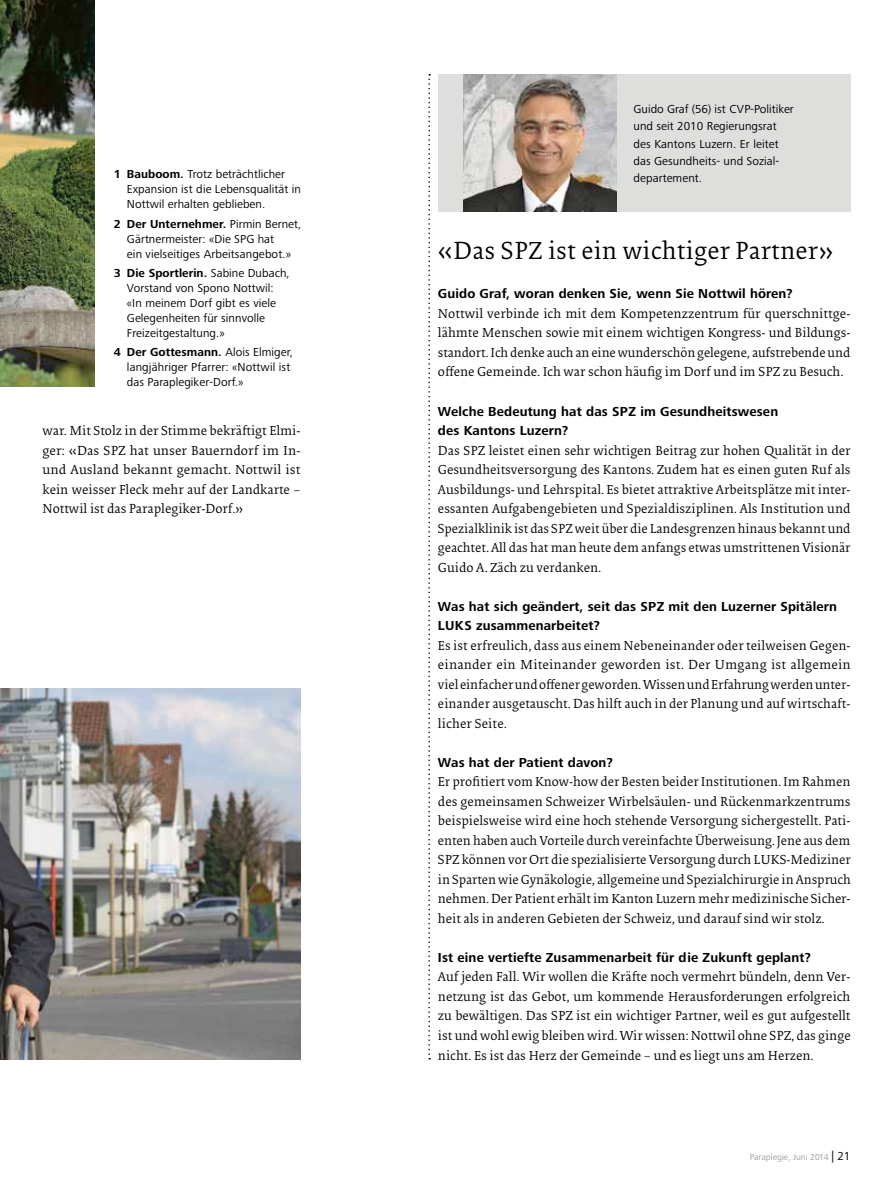
<style>
.page{position:relative;width:893px;height:1200px;background:#fff}
.page>*{position:absolute;margin:0;border:0;box-sizing:border-box;transform-origin:0 0}
.t1{font:25.5px "Collis";letter-spacing:.01em;color:#000}
.t2{font:13.5px/19.5px "Collis";color:#000;text-align:justify}
.t3{font:700 13.5px/19.5px "Frutiger Next Pro";letter-spacing:.01em;color:#000}
.t4{font:12px/15px "Frutiger Next Pro";letter-spacing:.005em;color:#000}
.t5{font:9px "Frutiger Next Pro";color:#9e9d9b}
.s1{font-weight:700}
.s2{font-size:12px;color:#000}
</style>
<div class="page">
<svg style="left:428px;top:74px;width:2px;height:985px"></svg>
<div style="left:438px;top:74px;width:412px;height:137px;background:#dededd"></div>
<img style="left:463px;top:74px;width:154px;height:137px">
<img style="left:0;top:688px;width:300px;height:371px">
<img style="left:0;top:0;width:94px;height:386px">
<p class="t4" style="left:127px;top:167px;width:176px;text-indent:-13px"><span class="s1">1 Bauboom.</span> Trotz beträchtlicher<br>Expansion ist die Lebensqualität in<br>Nottwil erhalten geblieben.</p>
<p class="t4" style="left:127px;top:216px;width:176px;text-indent:-13px"><span class="s1">2 Der Unternehmer.</span> Pirmin Bernet,<br>Gärtnermeister: «Die SPG hat<br>ein vielseitiges Arbeitsangebot.»</p>
<p class="t4" style="left:127px;top:265px;width:164px;text-indent:-13px"><span class="s1">3 Die Sportlerin.</span> Sabine Dubach,<br>Vorstand von Spono Nottwil: «In meinem Dorf gibt es viele<br>Gelegenheiten für sinnvolle<br>Freizeitgestaltung.»</p>
<p class="t4" style="left:127px;top:344px;width:168px;text-indent:-13px"><span class="s1">4 Der Gottesmann.</span> Alois Elmiger, langjähriger Pfarrer: «Nottwil ist das Paraplegiker-Dorf.»</p>
<p class="t2" style="left:43px;top:422px;width:259px">war. Mit Stolz in der Stimme bekräftigt Elmi&shy;ger: «Das SPZ hat unser Bauerndorf im In&shy;und Ausland bekannt gemacht. Nottwil ist kein weisser Fleck mehr auf der Landkarte – Nottwil ist das Paraplegiker-Dorf.»</p>
<p class="t4" style="left:634px;top:100px;width:162px;line-height:17.2px">Guido Graf (56) ist CVP-Politiker und seit 2010 Regierungsrat des Kantons Luzern. Er leitet das Gesundheits- und Sozial&shy;departement.</p>
<h1 class="t1" style="left:438px;top:235px;width:397px">«Das SPZ ist ein wichtiger Partner»</h1>
<p class="t3" style="left:438px;top:284px;width:356px">Guido Graf, woran denken Sie, wenn Sie Nottwil hören?</p>
<p class="t2" style="left:438px;top:305px;width:414px">Nottwil verbinde ich mit dem Kompetenzzentrum für querschnittge&shy;lähmte Menschen sowie mit einem wichtigen Kongress- und Bildungs&shy;standort. Ich denke auch an eine wunderschön gelegene, aufstrebende und offene Gemeinde. Ich war schon häufig im Dorf und im SPZ zu Besuch.</p>
<p class="t3" style="left:438px;top:401px;width:342px">Welche Bedeutung hat das SPZ im Gesundheitswesen des Kantons Luzern?</p>
<p class="t2" style="left:438px;top:441px;width:414px">Das SPZ leistet einen sehr wichtigen Beitrag zur hohen Qualität in der Gesundheitsversorgung des Kantons. Zudem hat es einen guten Ruf als Ausbildungs- und Lehrspital. Es bietet attraktive Arbeitsplätze mit inter&shy;essanten Aufgabengebieten und Spezialdisziplinen. Als Institution und Spezialklinik ist das SPZ weit über die Landesgrenzen hinaus bekannt und geachtet. All das hat man heute dem anfangs etwas umstrittenen Visionär Guido A. Zäch zu verdanken.</p>
<p class="t3" style="left:438px;top:596px;width:400px">Was hat sich geändert, seit das SPZ mit den Luzerner Spitälern<br>LUKS zusammenarbeitet?</p>
<p class="t2" style="left:438px;top:636px;width:414px">Es ist erfreulich, dass aus einem Nebeneinander oder teilweisen Gegen&shy;einander ein Miteinander geworden ist. Der Umgang ist allgemein viel einfacher und offener geworden. Wissen und Erfahrung werden unter&shy;einander ausgetauscht. Das hilft auch in der Planung und auf wirtschaft&shy;licher Seite.</p>
<p class="t3" style="left:438px;top:752px;width:176px">Was hat der Patient davon?</p>
<p class="t2" style="left:438px;top:773px;width:414px">Er profitiert vom Know-how der Besten beider Institutionen. Im Rahmen des gemeinsamen Schweizer Wirbelsäulen- und Rückenmarkzentrums beispielsweise wird eine hoch stehende Versorgung sichergestellt. Pati&shy;enten haben auch Vorteile durch vereinfachte Überweisung. Jene aus dem SPZ können vor Ort die spezialisierte Versorgung durch LUKS-Mediziner in Sparten wie Gynäkologie, allgemeine und Spezialchirurgie in Anspruch nehmen. Der Patient erhält im Kanton Luzern mehr medizinische Sicher&shy;heit als in anderen Gebieten der Schweiz, und darauf sind wir stolz.</p>
<p class="t3" style="left:438px;top:947px;width:374px">Ist eine vertiefte Zusammenarbeit für die Zukunft geplant?</p>
<p class="t2" style="left:438px;top:968px;width:414px">Auf jeden Fall. Wir wollen die Kräfte noch vermehrt bündeln, denn Ver&shy;netzung ist das Gebot, um kommende Herausforderungen erfolgreich zu bewältigen. Das SPZ ist ein wichtiger Partner, weil es gut aufgestellt ist und wohl ewig bleiben wird. Wir wissen: Nottwil ohne SPZ, das ginge nicht. Es ist das Herz der Gemeinde – und es liegt uns am Herzen.</p>
<p class="t5" style="left:750px;top:1151px;width:102px">Paraplegie, Juni 2014 <span class="s2">| 21</span></p>
</div>
